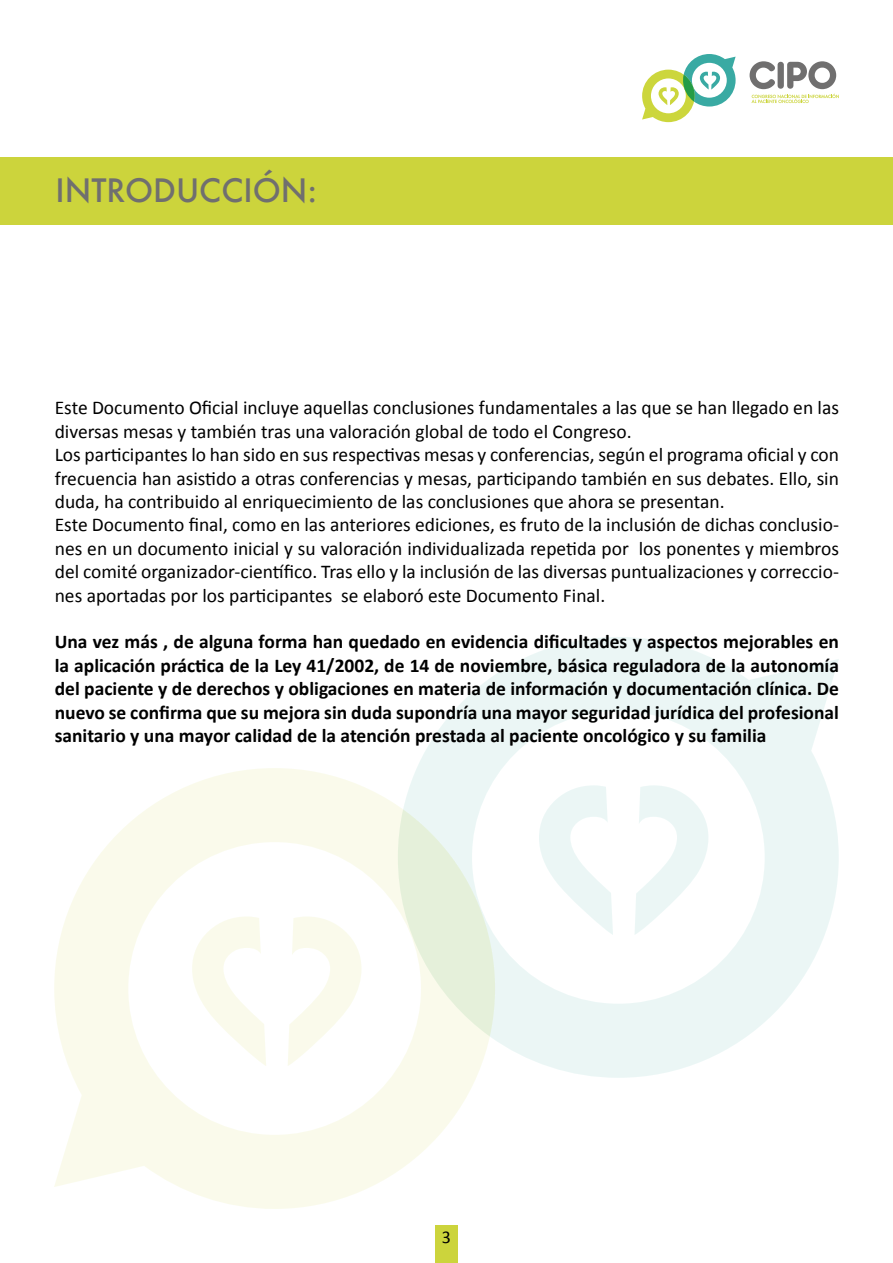
<style>
.page{position:relative;width:893px;height:1263px;background:#fff}
.page>*{position:absolute;margin:0;border:0;box-sizing:border-box;transform-origin:0 0}
.t1{font:500 31.5px "Futura";color:#706f6f}
.t2{font:19.5px/23.4px "Calibri";color:#000}
.t3{font:700 19.5px/23.4px "Calibri";color:#000;text-align:justify}
.t4{font:18px "Calibri";color:#000}
</style>
<div class="page">
<div style="left:435px;top:1225px;width:22px;height:38px;background:#ccd43c"></div>
<svg style="left:750px;top:61px;width:89px;height:42px"></svg>
<svg style="left:642px;top:54px;width:94px;height:68px"></svg>
<svg style="left:54px;top:768px;width:422px;height:441px;fill:#fafbed"></svg>
<svg style="left:403px;top:637px;width:436px;height:441px"></svg>
<svg style="left:398px;top:809px;width:97px;height:227px"></svg>
<svg style="left:192px;top:916px;width:74px;height:150px"></svg>
<svg style="left:288px;top:916px;width:74px;height:150px"></svg>
<svg style="left:634px;top:785px;width:74px;height:150px"></svg>
<svg style="left:539px;top:785px;width:74px;height:150px"></svg>
<div style="left:0;top:157px;width:893px;height:68px;background:#ccd43c"></div>
<h1 class="t1" style="left:56px;top:169px;width:263px">INTRODUCCIÓN:</h1>
<p class="t2" style="left:55px;top:396px;width:786px">Este Documento Oficial incluye aquellas conclusiones fundamentales a las que se han llegado en las diversas mesas y también tras una valoración global de todo el Congreso.<br>Los participantes lo han sido en sus respectivas mesas y conferencias, según el programa oficial y con frecuencia han asistido a otras conferencias y mesas, participando también en sus debates. Ello, sin duda, ha contribuido al enriquecimiento de las conclusiones que ahora se presentan.<br>Este Documento final, como en las anteriores ediciones, es fruto de la inclusión de dichas conclusio&shy;nes en un documento inicial y su valoración individualizada repetida por los ponentes y miembros del comité organizador-científico. Tras ello y la inclusión de las diversas puntualizaciones y correccio&shy;nes aportadas por los participantes se elaboró este Documento Final.</p>
<p class="t3" style="left:55px;top:630px;width:786px">Una vez más , de alguna forma han quedado en evidencia dificultades y aspectos mejorables en la aplicación práctica de la Ley 41/2002, de 14 de noviembre, básica reguladora de la autonomía del paciente y de derechos y obligaciones en materia de información y documentación clínica. De nuevo se confirma que su mejora sin duda supondría una mayor seguridad jurídica del profesional sanitario y una mayor calidad de la atención prestada al paciente oncológico y su familia</p>
<p class="t4" style="left:442px;top:1226px;width:11px">3</p>
</div>
